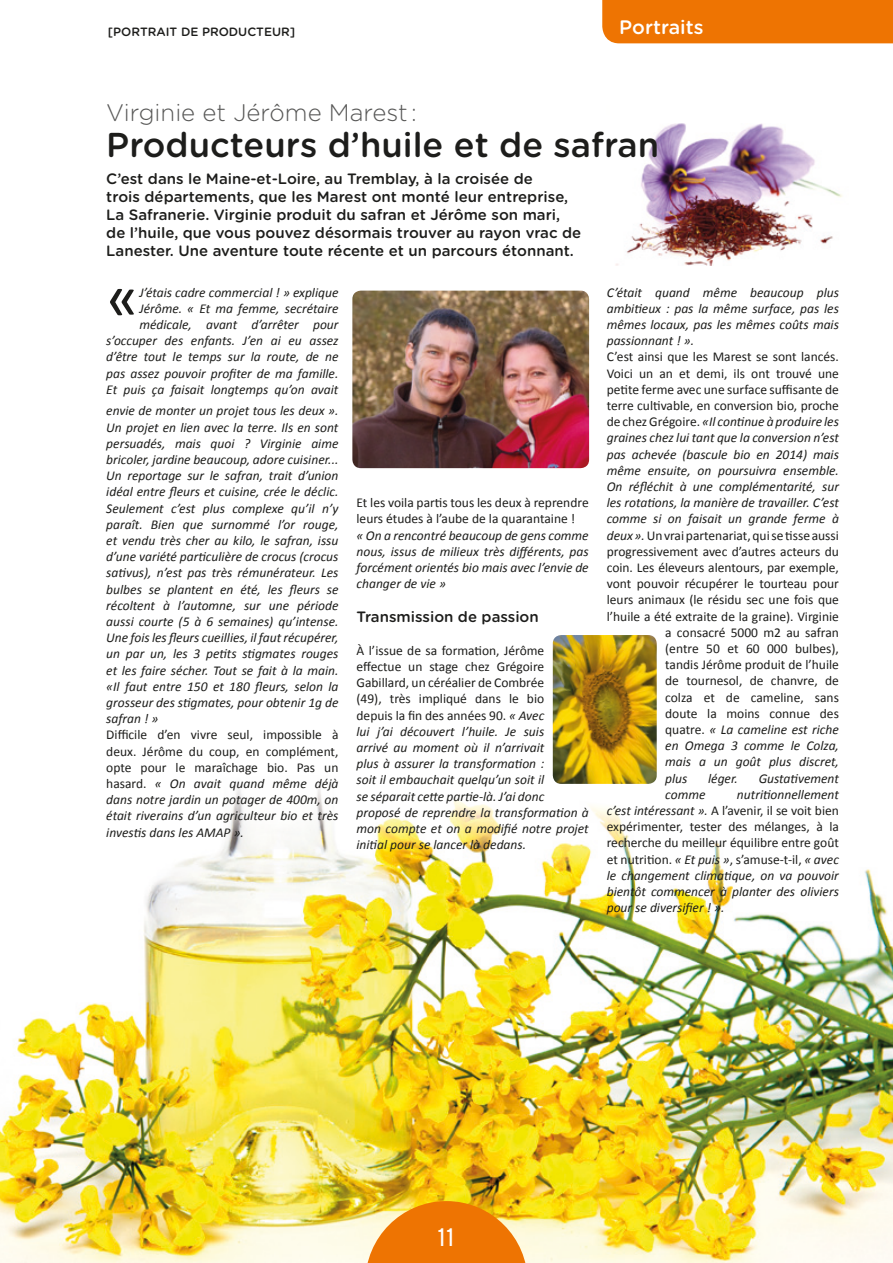
<style>
.page{position:relative;width:893px;height:1263px;background:#fff}
.page>*{position:absolute;margin:0;border:0;box-sizing:border-box;transform-origin:0 0}
.t1{font:64.5px "Calibri";color:#1d1d1b}
.t2{font:500 34.5px "Gotham Rounded";color:#1d1d1b}
.t3{font:25.5px "Chalet London Nineteen Eighty";color:#fff}
.surtitre{font:300 24px "Gotham Rounded";color:#575756}
.t4{font:500 19.5px "Gotham Rounded";color:#fff}
.chapeau{font:500 15px/18px "Gotham Rounded";color:#1d1d1b}
.t5{font:italic 13.5px/16.2px "Calibri";color:#1d1d1b;text-align:justify}
.t6{font:13.5px/16.2px "Calibri";color:#1d1d1b}
.t7{font:500 12px "Gotham Rounded";color:#1d1d1b}
.s1{font-style:normal}
.s2{font-style:italic}
</style>
<div class="page">
<div style="left:602px;top:0;width:291px;height:43px;background:#ee7402"></div>
<img style="left:616px;top:123px;width:226px;height:143px">
<img style="left:352px;top:291px;width:237px;height:177px">
<img style="left:0;top:770px;width:893px;height:493px">
<img style="left:553px;top:635px;width:104px;height:149px">
<svg style="left:365px;top:1201px;width:163px;height:62px;background:#ef9123"></svg>
<p class="t7" style="left:108px;top:23px;width:189px">[PORTRAIT DE PRODUCTEUR]</p>
<h3 class="t4" style="left:619px;top:13px;width:86px">Portraits</h3>
<p class="surtitre" style="left:106px;top:97px;width:312px">Virginie et Jérôme Marest :</p>
<p class="t2" style="left:106px;top:120px;width:554px">Producteurs d’huile et de safran</p>
<p class="chapeau" style="left:106px;top:169px;width:476px">C’est dans le Maine-et-Loire, au Tremblay, à la croisée de<br>trois départements, que les Marest ont monté leur entreprise, La Safranerie. Virginie produit du safran et Jérôme son mari, de l’huile, que vous pouvez désormais trouver au rayon vrac de Lanester. Une aventure toute récente et un parcours étonnant.</p>
<p class="t1" style="left:106px;top:256px;width:35px">«</p>
<p class="t5" style="left:106px;top:283px;width:234px;text-align:right">J’étais cadre commercial ! » explique Jérôme. « Et ma femme, secrétaire médicale, avant d’arrêter pour s’occuper des enfants. J’en ai eu assez d’être tout le temps sur la route, de ne pas assez pouvoir profiter de ma famille.<br>Et puis ça faisait longtemps qu’on avait</p>
<p class="t5" style="left:106px;top:402px;width:234px">envie de monter un projet tous les deux ».<br>Un projet en lien avec la terre. Ils en sont persuadés, mais quoi ? Virginie aime bricoler, jardine beaucoup, adore cuisiner...<br>Un reportage sur le safran, trait d’union idéal entre fleurs et cuisine, crée le déclic.<br>Seulement c’est plus complexe qu’il n’y paraît. Bien que surnommé l’or rouge, et vendu très cher au kilo, le safran, issu d’une variété particulière de crocus (crocus sativus), n’est pas très rémunérateur. Les bulbes se plantent en été, les fleurs se récoltent à l’automne, sur une période aussi courte (5 à 6 semaines) qu’intense.<br>Une fois les fleurs cueillies, il faut récupérer, un par un, les 3 petits stigmates rouges et les faire sécher. Tout se fait à la main. «Il faut entre 150 et 180 fleurs, selon la grosseur des stigmates, pour obtenir 1g de safran ! »</p>
<p class="t5" style="left:106px;top:726px;width:234px"><span class="s1">Difficile d’en vivre seul, impossible à deux. Jérôme du coup, en complément, opte pour le maraîchage bio. Pas un hasard.</span> « On avait quand même déjà dans notre jardin un potager de 400m, on était riverains d’un agriculteur bio et très investis dans les AMAP ».</p>
<p class="t5" style="left:607px;top:283px;width:234px">C’était quand même beaucoup plus ambitieux : pas la même surface, pas les mêmes locaux, pas les mêmes coûts mais passionnant ! ».</p>
<p class="t6" style="left:607px;top:349px;width:234px">C’est ainsi que les Marest se sont lancés.</p>
<p class="t6" style="left:607px;top:365px;width:234px">Voici un an et demi, ils ont trouvé une</p>
<p class="t6" style="left:607px;top:381px;width:234px">petite ferme avec une surface suffisante de</p>
<p class="t6" style="left:607px;top:397px;width:234px">terre cultivable, en conversion bio, proche</p>
<p class="t5" style="left:607px;top:413px;width:234px"><span class="s1">de chez Grégoire.</span> «Il continue à produire les</p>
<p class="t5" style="left:607px;top:429px;width:234px">graines chez lui tant que la conversion n’est</p>
<p class="t5" style="left:607px;top:445px;width:234px">pas achevée (bascule bio en 2014) mais</p>
<p class="t5" style="left:607px;top:462px;width:234px">même ensuite, on poursuivra ensemble.</p>
<p class="t5" style="left:607px;top:478px;width:234px">On réfléchit à une complémentarité, sur</p>
<p class="t5" style="left:607px;top:494px;width:234px">les rotations, la manière de travailler. C’est</p>
<p class="t5" style="left:607px;top:510px;width:234px">comme si on faisait un grande ferme à</p>
<p class="t6" style="left:607px;top:527px;width:234px"><span class="s2">deux».</span> Un vrai partenariat, qui se tisse aussi</p>
<p class="t6" style="left:607px;top:543px;width:234px">progressivement avec d’autres acteurs du</p>
<p class="t6" style="left:607px;top:559px;width:234px">coin. Les éleveurs alentours, par exemple,</p>
<p class="t6" style="left:607px;top:576px;width:234px">vont pouvoir récupérer le tourteau pour</p>
<p class="t6" style="left:607px;top:592px;width:234px">leurs animaux (le résidu sec une fois que</p>
<p class="t6" style="left:607px;top:608px;width:234px">l’huile a été extraite de la graine). Virginie</p>
<p class="t6" style="left:665px;top:624px;width:175px">a consacré 5000 m2 au safran</p>
<p class="t6" style="left:665px;top:640px;width:175px">(entre 50 et 60 000 bulbes),</p>
<p class="t6" style="left:665px;top:657px;width:175px">tandis Jérôme produit de l’huile</p>
<p class="t6" style="left:665px;top:673px;width:175px">de tournesol, de chanvre, de</p>
<p class="t6" style="left:665px;top:689px;width:175px">colza et de cameline, sans</p>
<p class="t6" style="left:665px;top:705px;width:175px">doute la moins connue des</p>
<p class="t5" style="left:665px;top:721px;width:175px"><span class="s1">quatre.</span> « La cameline est riche</p>
<p class="t5" style="left:665px;top:737px;width:175px">en Omega 3 comme le Colza,</p>
<p class="t5" style="left:665px;top:753px;width:175px">mais a un goût plus discret,</p>
<p class="t5" style="left:665px;top:769px;width:24px">plus</p>
<p class="t5" style="left:708px;top:769px;width:31px">léger.</p>
<p class="t5" style="left:759px;top:769px;width:82px">Gustativement</p>
<p class="t5" style="left:665px;top:786px;width:42px">comme</p>
<p class="t6" style="left:357px;top:495px;width:234px">Et les voila partis tous les deux à reprendre leurs études à l’aube de la quarantaine !</p>
<p class="t5" style="left:357px;top:526px;width:234px">« On a rencontré beaucoup de gens comme nous, issus de milieux très différents, pas forcément orientés bio mais avec l’envie de changer de vie »</p>
<p class="chapeau" style="left:357px;top:607px;width:184px">Transmission de passion</p>
<p class="t5" style="left:357px;top:642px;width:234px;text-align:left"><span class="s1">À l’issue de sa formation, Jérôme effectue un stage chez Grégoire Gabillard, un céréalier de Combrée<br>(49), très impliqué dans le bio<br>depuis la fin des années 90.</span> « Avec<br>lui j’ai découvert l’huile. Je suis<br>arrivé au moment où il n’arrivait<br>plus à assurer la transformation :<br>soit il embauchait quelqu’un soit il<br>se séparait cette partie-là. J’ai donc proposé de reprendre la transformation à mon compte et on a modifié notre projet initial pour se lancer là dedans.</p>
<p class="t5" style="left:607px;top:786px;width:234px;text-indent:130px">nutritionnellement c’est intéressant ». <span class="s1">A l’avenir, il se voit bien expérimenter, tester des mélanges, à la recherche du meilleur équilibre entre goût et nutrition.</span> « Et puis »<span class="s1">, s’amuse-t-il,</span> « avec le changement climatique, on va pouvoir bientôt commencer à planter des oliviers pour se diversifier ! ».</p>
<h3 class="t3" style="left:438px;top:1221px;width:19px">11</h3>
</div>
